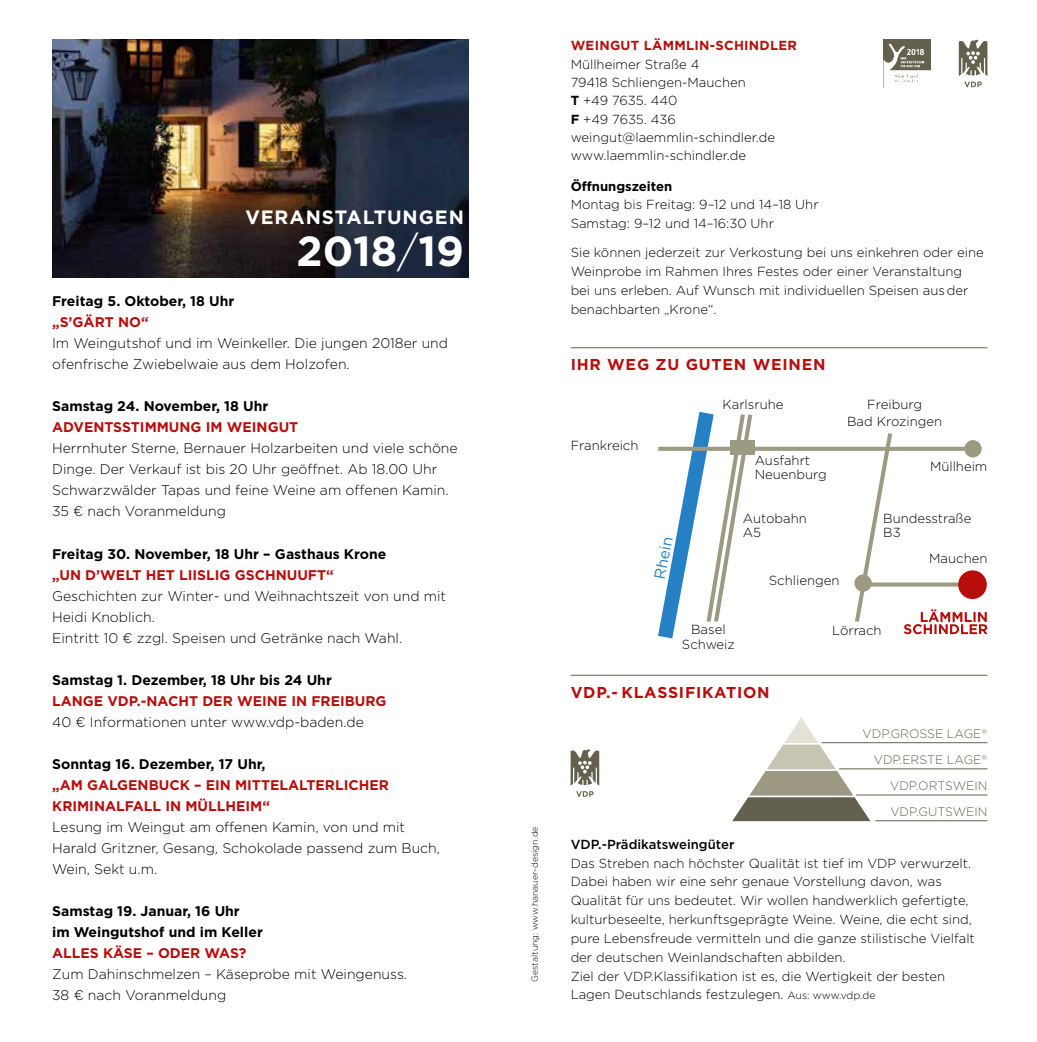
<style>
.page{position:relative;width:1037px;height:1042px;background:#fff}
.page>*{position:absolute;margin:0;border:0;box-sizing:border-box;transform-origin:0 0}
.t1{font:700 42px "Gotham";color:#fff}
.t2{font:700 19.25px "Gotham";letter-spacing:.05em;color:#fff}
.t3{font:700 15.75px "Gotham";letter-spacing:.05em;color:#b70e0c}
.t4{font:15.22px "Gotham";color:#2581c4}
.t5{font:300 14px/21px "Gotham";color:#000}
.t6{font:700 14px/21px "Gotham";color:#000}
.t7{font:700 14px/21px "Gotham";color:#b70e0c}
.t8{font:300 13.12px/18.7px "Gotham";color:#000}
.t9{font:700 13.12px "Gotham";letter-spacing:.02em;color:#b70e0c}
.t10{font:500 13.12px "Gotham";color:#000}
.t11{font:700 13.12px "Gotham";color:#000}
.t12{font:300 12.25px/25.7px "Gotham";color:#63614e;text-align:right}
.t13{font:300 8.75px "Gotham";color:#000}
.s1{font-weight:300}
.s2{font-weight:700}
.s3{font-size:10.5px}
</style>
<div class="page">
<svg style="left:732px;top:718px;width:138px;height:103px"></svg>
<hr style="left:821px;top:742px;width:166px;height:1px;background:#63614e">
<hr style="left:839px;top:768px;width:148px;height:1px;background:#63614e">
<hr style="left:856px;top:795px;width:131px;height:1px;background:#63614e">
<hr style="left:875px;top:820px;width:112px;height:1px;background:#63614e">
<svg style="left:852px;top:433px;width:43px;height:189px"></svg>
<svg style="left:658px;top:411px;width:97px;height:228px"></svg>
<svg style="left:658px;top:447px;width:306px;height:4px"></svg>
<svg style="left:872px;top:582px;width:86px;height:4px"></svg>
<div style="left:964px;top:440px;width:17px;height:17px;background:#9c9a83;border-radius:50%"></div>
<div style="left:854px;top:574px;width:18px;height:18px;background:#9c9a83;border-radius:50%"></div>
<div style="left:958px;top:570px;width:29px;height:29px;background:#b70e0c;border-radius:50%"></div>
<div style="left:730px;top:440px;width:25px;height:14px;background:#9c9a83"></div>
<svg style="left:904px;top:609px;width:83px;height:25px"></svg>
<hr style="left:571px;top:347px;width:416px;height:1px;background:#63614e">
<svg style="left:959px;top:40px;width:28px;height:36px"></svg>
<svg style="left:964px;top:82px;width:18px;height:5px"></svg>
<hr style="left:571px;top:675px;width:416px;height:1px;background:#63614e">
<svg style="left:570px;top:749px;width:29px;height:36px"></svg>
<svg style="left:576px;top:791px;width:18px;height:6px"></svg>
<img style="left:52px;top:40px;width:417px;height:238px">
<img style="left:883px;top:40px;width:47px;height:47px">
<h2 class="t2" style="left:245px;top:204px;width:220px">VERANSTALTUNGEN</h2>
<h1 class="t1" style="left:297px;top:223px;width:169px">2018<span class="s1">/</span>19</h1>
<p class="t6" style="left:52px;top:291px;width:184px">Freitag 5. Oktober, 18 Uhr</p>
<p class="t7" style="left:52px;top:312px;width:98px">„S’GÄRT NO“</p>
<p class="t5" style="left:52px;top:333px;width:397px">Im Weingutshof und im Weinkeller. Die jungen 2018er und ofenfrische Zwiebelwaie aus dem Holzofen.</p>
<p class="t6" style="left:52px;top:396px;width:218px">Samstag 24. November, 18 Uhr</p>
<p class="t7" style="left:52px;top:417px;width:248px">ADVENTSSTIMMUNG IM WEINGUT</p>
<p class="t5" style="left:52px;top:438px;width:407px">Herrnhuter Sterne, Bernauer Holzarbeiten und viele schöne Dinge. Der Verkauf ist bis 20 Uhr geöffnet. Ab 18.00 Uhr Schwarzwälder Tapas und feine Weine am offenen Kamin.<br>35 € nach Voranmeldung</p>
<p class="t6" style="left:52px;top:543px;width:336px">Freitag 30. November, 18 Uhr – Gasthaus Krone</p>
<p class="t7" style="left:52px;top:564px;width:283px">„UN D’WELT HET LIISLIG GSCHNUUFT“</p>
<p class="t5" style="left:52px;top:585px;width:396px">Geschichten zur Winter- und Weihnachtszeit von und mit<br>Heidi Knoblich.<br>Eintritt 10 € zzgl. Speisen und Getränke nach Wahl.</p>
<p class="t6" style="left:52px;top:669px;width:281px">Samstag 1. Dezember, 18 Uhr bis 24 Uhr</p>
<p class="t7" style="left:52px;top:690px;width:336px">LANGE VDP.-NACHT DER WEINE IN FREIBURG</p>
<p class="t5" style="left:52px;top:711px;width:313px">40 € Informationen unter www.vdp-baden.de</p>
<p class="t6" style="left:52px;top:753px;width:215px">Sonntag 16. Dezember, 17 Uhr,</p>
<p class="t7" style="left:52px;top:774px;width:338px">„AM GALGENBUCK – EIN MITTELALTERLICHER<br>KRIMINALFALL IN MÜLLHEIM“</p>
<p class="t5" style="left:52px;top:816px;width:389px">Lesung im Weingut am offenen Kamin, von und mit<br>Harald Gritzner, Gesang, Schokolade passend zum Buch,<br>Wein, Sekt u.m.</p>
<p class="t6" style="left:52px;top:900px;width:212px">Samstag 19. Januar, 16 Uhr<br>im Weingutshof und im Keller</p>
<p class="t7" style="left:52px;top:942px;width:196px">ALLES KÄSE – ODER WAS?</p>
<p class="t5" style="left:52px;top:963px;width:357px">Zum Dahinschmelzen – Käseprobe mit Weingenuss.<br>38 € nach Voranmeldung</p>
<p class="t13" style="left:529px;top:982px;width:157px;rotate:-90deg">Gestaltung: www.hanauer-design.de</p>
<p class="t9" style="left:571px;top:37px;width:228px">WEINGUT LÄMMLIN-SCHINDLER</p>
<p class="t8" style="left:571px;top:54px;width:206px">Müllheimer Straße 4<br>79418 Schliengen-Mauchen<br><span class="s2">T</span> +49 7635. 440<br><span class="s2">F</span> +49 7635. 436 weingut@laemmlin-schindler.de www.laemmlin-schindler.de</p>
<p class="t11" style="left:571px;top:177px;width:103px">Öffnungszeiten</p>
<p class="t8" style="left:571px;top:195px;width:249px">Montag bis Freitag: 9–12 und 14–18 Uhr<br>Samstag: 9–12 und 14–16:30 Uhr</p>
<p class="t8" style="left:571px;top:243px;width:415px">Sie können jederzeit zur Verkostung bei uns einkehren oder eine Weinprobe im Rahmen Ihres Festes oder einer Veranstaltung bei uns erleben. Auf Wunsch mit individuellen Speisen aus der benachbarten „Krone“.</p>
<p class="t3" style="left:571px;top:354px;width:256px">IHR WEG ZU GUTEN WEINEN</p>
<p class="t8" style="left:571px;top:436px;width:69px">Frankreich</p>
<p class="t8" style="left:722px;top:394px;width:62px">Karlsruhe</p>
<p class="t8" style="left:755px;top:453px;width:74px;line-height:14px">Ausfahrt<br>Neuenburg</p>
<p class="t8" style="left:847px;top:396px;width:97px;line-height:16.3px;text-align:center">Freiburg<br>Bad Krozingen</p>
<p class="t8" style="left:930px;top:456px;width:59px">Müllheim</p>
<p class="t4" style="left:650px;top:577px;width:45px;rotate:-79deg">Rhein</p>
<p class="t8" style="left:743px;top:511px;width:66px;line-height:14px">Autobahn<br>A5</p>
<p class="t8" style="left:769px;top:570px;width:72px">Schliengen</p>
<p class="t8" style="left:883px;top:511px;width:90px;line-height:14px">Bundesstraße<br>B3</p>
<p class="t8" style="left:929px;top:549px;width:60px">Mauchen</p>
<p class="t8" style="left:682px;top:622px;width:54px;line-height:14px;text-align:center">Basel<br>Schweiz</p>
<p class="t3" style="left:571px;top:681px;width:201px">VDP.- KLASSIFIKATION</p>
<p class="t8" style="left:832px;top:620px;width:51px">Lörrach</p>
<p class="t12" style="left:862px;top:721px;width:126px">VDP.GROSSE LAGE<sup>®<br></sup>VDP.ERSTE LAGE<sup>®<br></sup>VDP.ORTSWEIN<br>VDP.GUTSWEIN</p>
<p class="t10" style="left:571px;top:835px;width:165px">VDP.-Prädikatsweingüter</p>
<p class="t8" style="left:571px;top:853px;width:406px">Das Streben nach höchster Qualität ist tief im VDP verwurzelt.<br>Dabei haben wir eine sehr genaue Vorstellung davon, was Qualität für uns bedeutet. Wir wollen handwerklich gefertigte, kulturbeseelte, herkunftsgeprägte Weine. Weine, die echt sind, pure Lebensfreude vermitteln und die ganze stilistische Vielfalt der deutschen Weinlandschaften abbilden.<br>Ziel der VDP.Klassifikation ist es, die Wertigkeit der besten Lagen Deutschlands festzulegen. <span class="s3">Aus: www.vdp.de</span></p>
</div>
